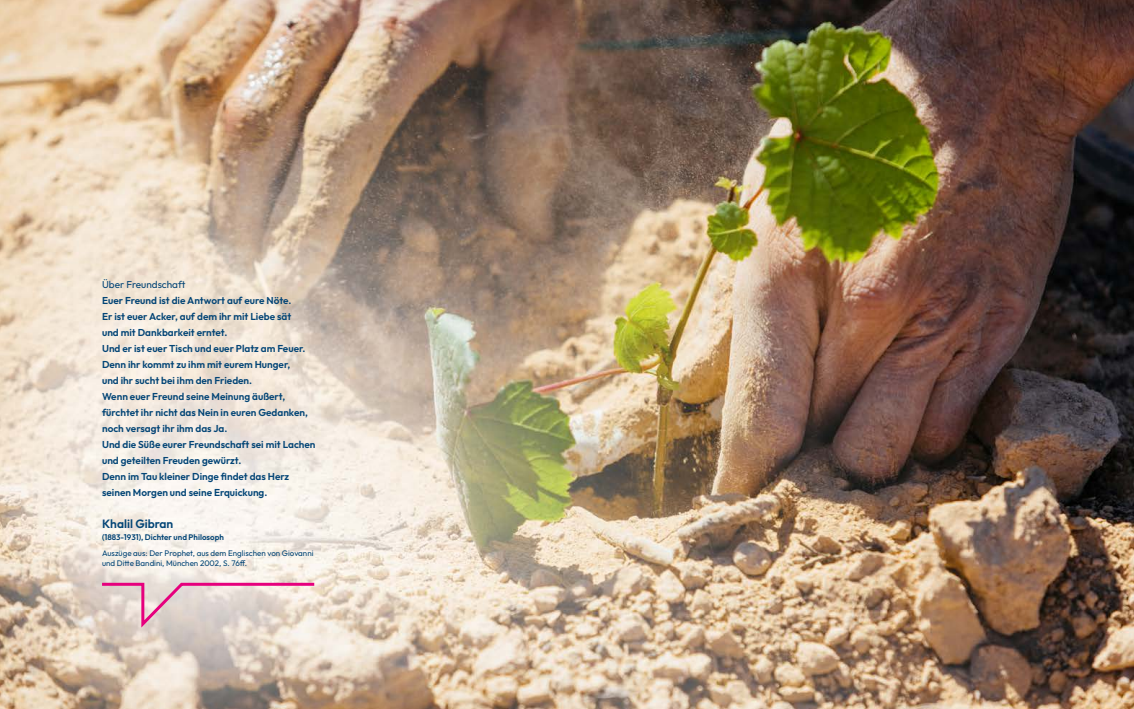
<style>
.page{position:relative;width:1134px;height:709px;background:#fff}
.page>*{position:absolute;margin:0;border:0;box-sizing:border-box;transform-origin:0 0}
.t1{font:600 12px "Outfit";color:#034576}
.t2{font:600 10px/16px "Outfit";color:#034576}
.t3{font:10px "Outfit";color:#034576}
.t4{font:8px/10px "Outfit";color:#034576}
.t5{font:600 8px "Outfit";color:#034576}
</style>
<div class="page">
<img style="left:0;top:0;width:1134px;height:709px">
<svg style="left:99px;top:581px;width:218px;height:50px;background:#e2c8c9"></svg>
<p class="t3" style="left:102px;top:279px;width:85px">Über Freundschaft</p>
<p class="t2" style="left:102px;top:292px;width:215px">Euer Freund ist die Antwort auf eure Nöte.<br>Er ist euer Acker, auf dem ihr mit Liebe sät<br>und mit Dankbarkeit erntet.<br>Und er ist euer Tisch und euer Platz am Feuer.<br>Denn ihr kommt zu ihm mit eurem Hunger,<br>und ihr sucht bei ihm den Frieden.<br>Wenn euer Freund seine Meinung äußert, fürchtet ihr nicht das Nein in euren Gedanken, noch versagt ihr ihm das Ja.<br>Und die Süße eurer Freundschaft sei mit Lachen und geteilten Freuden gewürzt.<br>Denn im Tau kleiner Dinge findet das Herz seinen Morgen und seine Erquickung.</p>
<p class="t1" style="left:102px;top:517px;width:73px">Khalil Gibran</p>
<p class="t5" style="left:102px;top:532px;width:123px">(1883-1931), Dichter und Philosoph</p>
<p class="t4" style="left:102px;top:548px;width:213px">Auszüge aus: Der Prophet, aus dem Englischen von Giovanni und Ditte Bandini, München 2002, S. 76ff.</p>
</div>
